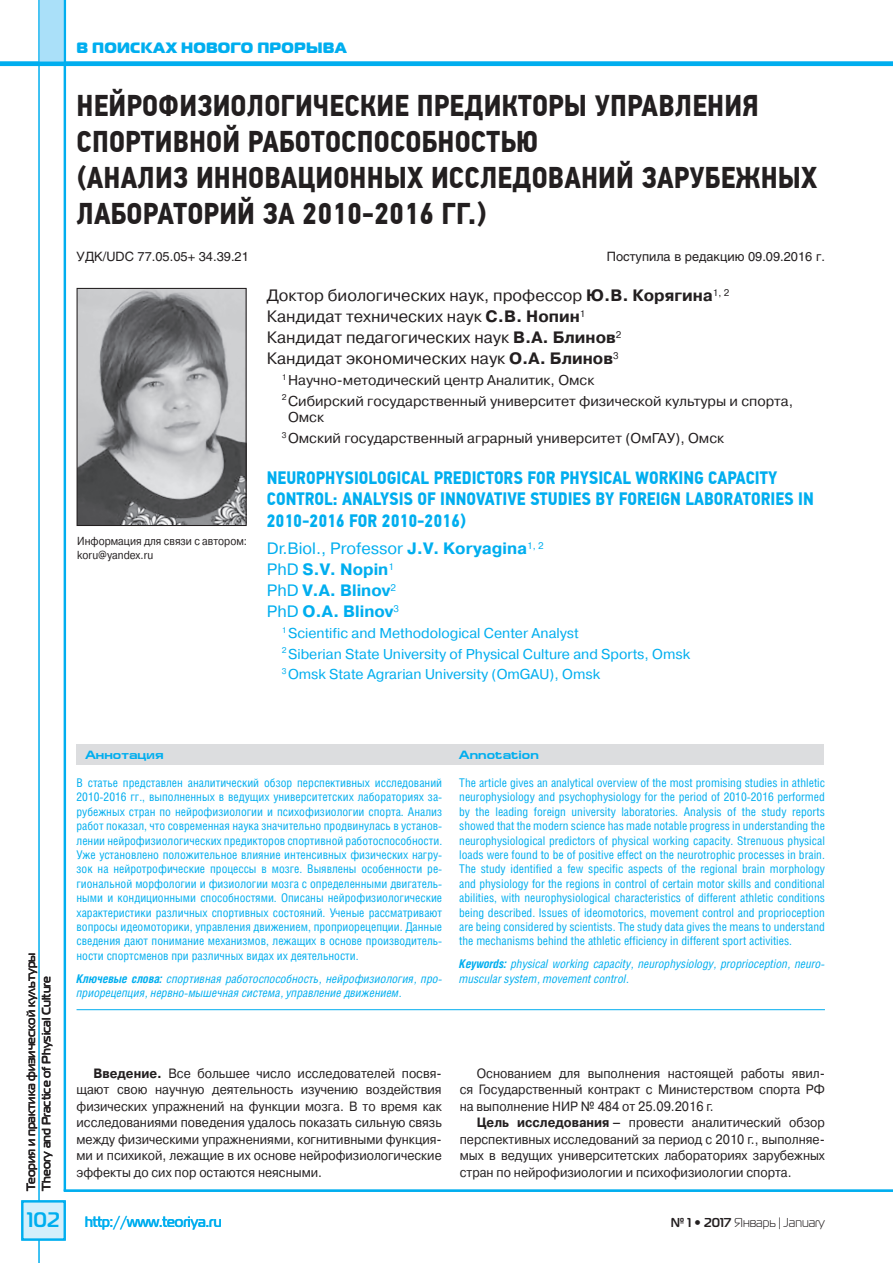
<style>
.page{position:relative;width:893px;height:1263px;background:#fff}
.page>*{position:absolute;margin:0;border:0;box-sizing:border-box;transform-origin:0 0}
.t1{font:700 30px/36px "PF Din Text Cond Pro";letter-spacing:.005em;color:#231f20}
.t2{font:700 18px/21.6px "PF Din Text Cond Pro";color:#00aeef}
.t3{font:16.5px/21px "Pragmatica C";color:#231f20}
.t4{font:700 16.5px/21px "Pragmatica C";color:#00aeef}
.t5{font:700 15px "Magistral C";color:#00aeef;scale:.92 1}
.t6{font:15px "Magistral Black C";color:#00aeef}
.t7{font:14.25px/20.7px "Pragmatica C";color:#231f20}
.t8{font:14.25px "Pragmatica C";color:#00aeef}
.t9{font:13.5px/16.5px "Pragmatica C";color:#231f20;text-align:justify;scale:.92 1}
.t10{font:12.9px "Magistral C";color:#231f20}
.t11{font:12.75px "Helios";color:#231f20}
.t12{font:12px/14.4px "Helios Cond";color:#00aeef;text-align:justify}
.t13{font:italic 12px/14.4px "Helios Cond";color:#00aeef}
.t14{font:700 12px/15.5px "Magistral C";color:#231f20}
.t15{font:700 12px "Europe Ext";color:#00aeef;scale:.92 1}
.t16{font:11.7px/14px "Pragmatica C";color:#231f20;scale:.88 1}
.t17{font:8.25px "Pragmatica C";color:#231f20}
.t18{font:8.25px "Pragmatica C";color:#00aeef}
.s1{font-weight:700}
.s2{font-weight:400}
.s3{font-size:21px}
</style>
<div class="page">
<img style="left:79px;top:290px;width:166px;height:234px">
<div style="left:77px;top:288px;width:170px;height:238px;border:1px solid #231f20"></div>
<div style="left:39px;top:0;width:26px;height:64px;background:#aae0f9"></div>
<hr style="left:0;top:62px;width:893px;height:4px;background:#00aeef">
<hr style="left:64px;top:0;width:2px;height:1191px;background:#00aeef">
<hr style="left:64px;top:1189px;width:829px;height:3px;background:#00aeef">
<hr style="left:39px;top:0;width:1px;height:1263px;background:#00aeef">
<div style="left:21px;top:1200px;width:45px;height:40px;background:#d4effb;border:2px solid #00aeef"></div>
<hr style="left:77px;top:1009px;width:748px;height:1px;background:#00aeef">
<div style="left:77px;top:744px;width:747px;height:21px;background:#dcdddf"></div>
<p class="t6" style="left:77px;top:38px;width:29px">в поисках</p>
<p class="t6" style="left:181px;top:38px;width:13px">нового</p>
<p class="t6" style="left:257px;top:38px;width:13px">прор</p>
<p class="t6" style="left:306px;top:38px;width:30px">ыва</p>
<h1 class="t1" style="left:77px;top:88px;width:742px">Нейрофизиологические предикторы управления спортивной работоспособностью<br>(анализ инновационных исследований зарубежных лабораторий за 2010-2016 гг.)</h1>
<p class="t11" style="left:77px;top:249px;width:174px">УДК/UDC 77.05.05+ 34.39.21</p>
<p class="t11" style="left:607px;top:249px;width:217px">Поступила в редакцию 09. 09.2016 г.</p>
<h3 class="t3" style="left:267px;top:285px;width:464px">Доктор биологических наук, профессор <span class="s1">Ю.В. Корягина</span><sup>1,</sup> <sup>2<br></sup>Кандидат технических наук <span class="s1">С.В. Нопин</span><sup>1<br></sup>Кандидат педагогических наук <span class="s1">В.А. Блинов</span><sup>2<br></sup>Кандидат экономических наук <span class="s1">О.А. Блинов</span><sup>3</sup></h3>
<p class="t7" style="left:288px;top:370px;width:308px">Научно-методический центр Аналитик, Омск</p>
<p class="t17" style="left:282px;top:372px;width:6px">1</p>
<p class="t17" style="left:282px;top:393px;width:6px">2</p>
<p class="t7" style="left:288px;top:391px;width:507px">Сибирский государственный университет физической культуры и спорта,</p>
<p class="t16" style="left:77px;top:534px;width:194px">Информация для связи с автором: koru@yandex.ru</p>
<p class="t7" style="left:288px;top:407px;width:438px">Омск<br>Омский государственный аграрный университет (ОмГАУ), Омск</p>
<p class="t17" style="left:282px;top:430px;width:6px">3</p>
<h2 class="t2" style="left:267px;top:467px;width:548px">NEUROPHYSIOLOGICAL PREDICTORS FOR PHYSICAL WORKING CAPACITY<br>CONTROL: ANALYSIS OF INNOVATIVE STUDIES BY FOREIGN LABORATORIES IN<br>2010-2016 for</h2>
<h2 class="t2" style="left:382px;top:510px;width:86px">2010-2016)</h2>
<h3 class="t4" style="left:267px;top:538px;width:278px"><span class="s2">Dr.Biol., Professor</span> J.V. Koryagina<sup>1,</sup> <sup>2<br></sup><span class="s2">PhD</span> S.V. Nopin<sup>1<br></sup><span class="s2">PhD</span> V.A. Blinov<sup>2<br></sup><span class="s2">PhD</span> O.A. Blinov<sup>3</sup></h3>
<p class="t8" style="left:288px;top:625px;width:292px">Scientific and Methodological Center Analyst</p>
<p class="t18" style="left:282px;top:625px;width:6px">1</p>
<p class="t18" style="left:282px;top:646px;width:6px">2</p>
<p class="t8" style="left:288px;top:646px;width:404px">Siberian State University of Physical Culture and Sports, Omsk</p>
<p class="t18" style="left:282px;top:667px;width:6px">3</p>
<p class="t8" style="left:288px;top:667px;width:314px">Omsk State Agrarian University (OmGAU), Omsk</p>
<p class="t14" style="left:23px;top:1191px;width:239px;rotate:-90deg">Теория и практика физической культуры<br>Theory and Practice of Physical Culture</p>
<p class="t15" style="left:85px;top:749px;width:87px">Аннотация</p>
<p class="t15" style="left:459px;top:749px;width:88px">Annotation</p>
<p class="t12" style="left:77px;top:775px;width:367px">В статье представлен аналитический обзор перспективных исследований 2010-2016 гг., выполненных в ведущих университетских лабораториях за&shy;рубежных стран по нейрофизиологии и психофизиологии спорта. Анализ работ показал, что современная наука значительно продвинулась в установ&shy;лении нейрофизиологических предикторов спортивной работоспособности.<br>Уже установлено положительное влияние интенсивных физических нагру&shy;зок на нейротрофические процессы в мозге. Выявлены особенности ре&shy;гиональной морфологии и физиологии мозга с определенными двигатель&shy;ными и кондиционными способностями. Описаны нейрофизиологические характеристики различных спортивных состояний. Ученые рассматривают вопросы идеомоторики, управления движением, проприорецепции. Данные сведения дают понимание механизмов, лежащих в основе производитель&shy;ности спортсменов при различных видах их деятельности.</p>
<p class="t13" style="left:77px;top:971px;width:367px"><span class="s1">Ключевые слова:</span> спортивная работоспособность, нейрофизиология, про&shy;приорецепция, нервно-мышечная система, управление движением.</p>
<p class="t12" style="left:459px;top:775px;width:367px">The article gives an analytical overview of the most promising studies in athletic neurophysiology and psychophysiology for the period of 2010-2016 performed by the leading foreign university laboratories. Analysis of the study reports showed that the modern science has made notable progress in understanding the neurophysiological predictors of physical working capacity. Strenuous physical loads were found to be of positive effect on the neurotrophic processes in brain.<br>The study identified a few specific aspects of the regional brain morphology and physiology for the regions in control of certain motor skills and conditional abilities, with neurophysiological characteristics of different athletic conditions being described. Issues of ideomotorics, movement control and proprioception are being considered by scientists. The study data gives the means to understand the mechanisms behind the athletic efficiency in different sport activities.</p>
<p class="t13" style="left:459px;top:957px;width:367px"><span class="s1">Keywords:</span> physical working capacity, neurophysiology, proprioception, neuro&shy;muscular system, movement control.</p>
<p class="t9" style="left:77px;top:1065px;width:398px;text-indent:17px"><span class="s1">Введение.</span> Все большее число исследователей посвя&shy;щают свою научную деятельность изучению воздействия физических упражнений на функции мозга. В то время как исследованиями поведения удалось показать сильную связь между физическими упражнениями, когнитивными функция&shy;ми и психикой, лежащие в их основе нейрофизиологические эффекты до сих пор остаются неясными.</p>
<p class="t9" style="left:460px;top:1065px;width:398px;text-indent:17px">Основанием для выполнения настоящей работы явил&shy;ся Государственный контракт с Министерством спорта РФ на выполнение НИР № 484 от 25.09.2016 г.</p>
<p class="t9" style="left:460px;top:1114px;width:398px;text-indent:17px"><span class="s1">Цель исследования –</span> провести аналитический обзор перспективных исследований за период с 2010 г., выполняе&shy;мых в ведущих университетских лабораториях зарубежных стран по нейрофизиологии и психофизиологии спорта.</p>
<p class="t5" style="left:27px;top:1212px;width:213px"><span class="s3">102</span> http://www.teoriya.ru</p>
<p class="t10" style="left:671px;top:1215px;width:156px"><span class="s1">№ 1 • 2017</span> Январь | January</p>
</div>
